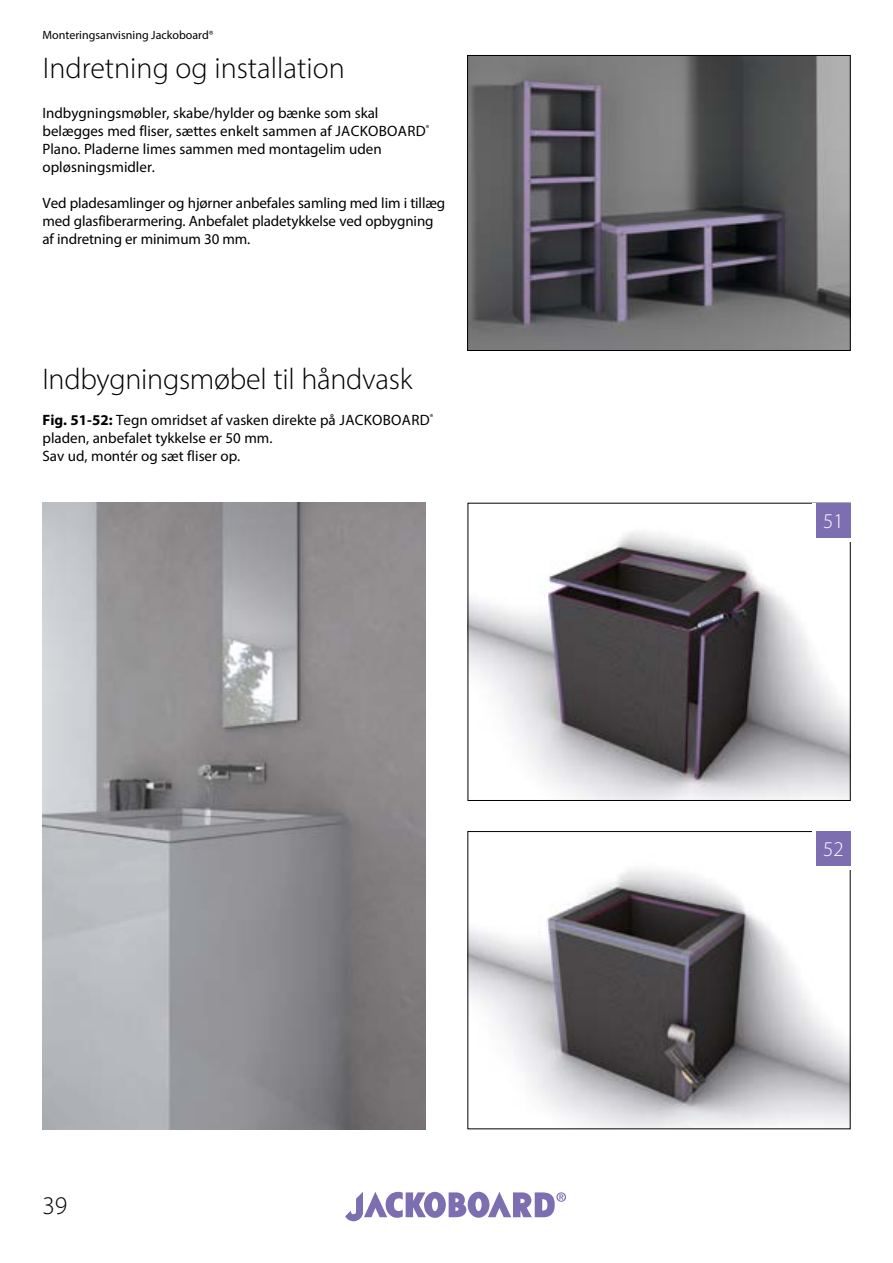
<style>
.page{position:relative;width:893px;height:1263px;background:#fff}
.page>*{position:absolute;margin:0;border:0;box-sizing:border-box;transform-origin:0 0}
.t1{font:300 30px "Myriad Pro";letter-spacing:-.01em;color:#000}
.t2{font:300 25.5px "Myriad Pro";color:#000}
.t3{font:300 21px "Myriad Pro";color:#fff}
.t4{font:15px/18px "Myriad Pro";color:#000}
.t5{font:12px "Myriad Pro";color:#000}
.s1{font-weight:300}
.s2{font-weight:700}
</style>
<div class="page">
<svg style="left:345px;top:1191px;width:221px;height:30px"></svg>
<img style="left:469px;top:57px;width:379px;height:292px">
<div style="left:467px;top:55px;width:383px;height:296px;border:1px solid #000"></div>
<img style="left:43px;top:503px;width:383px;height:626px">
<img style="left:470px;top:532px;width:378px;height:267px">
<svg style="left:812px;top:532px;width:38px;height:9px"></svg>
<div style="left:816px;top:503px;width:34px;height:34px;background:#7c6eb0"></div>
<img style="left:470px;top:870px;width:378px;height:257px">
<div style="left:816px;top:831px;width:34px;height:34px;background:#7c6eb0"></div>
<p class="t5" style="left:43px;top:27px;width:173px">Monteringsanvisning Jackoboard<span class="s1">®</span></p>
<h1 class="t1" style="left:43px;top:50px;width:304px">Indretning og installation</h1>
<p class="t4" style="left:43px;top:103px;width:388px">Indbygningsmøbler, skabe/hylder og bænke som skal belægges med fliser, sættes enkelt sammen af JACKOBOARD<sup>® </sup>Plano. Pladerne limes sammen med montagelim uden opløsningsmidler.</p>
<p class="t4" style="left:43px;top:193px;width:404px">Ved pladesamlinger og hjørner anbefales samling med lim i tillæg med glasfiberarmering. Anbefalet pladetykkelse ved opbygning af indretning er minimum 30 mm.</p>
<h1 class="t1" style="left:43px;top:361px;width:371px">Indbygningsmøbel til håndvask</h1>
<p class="t4" style="left:43px;top:411px;width:393px"><span class="s2">Fig. 51-52:</span> Tegn omridset af vasken direkte på JACKOBOARD<sup>® </sup>pladen, anbefalet tykkelse er 50 mm.<br>Sav ud, montér og sæt fliser op.</p>
<h2 class="t2" style="left:43px;top:1190px;width:26px">39</h2>
<h3 class="t3" style="left:823px;top:508px;width:22px">51</h3>
<h3 class="t3" style="left:823px;top:837px;width:22px">52</h3>
</div>
